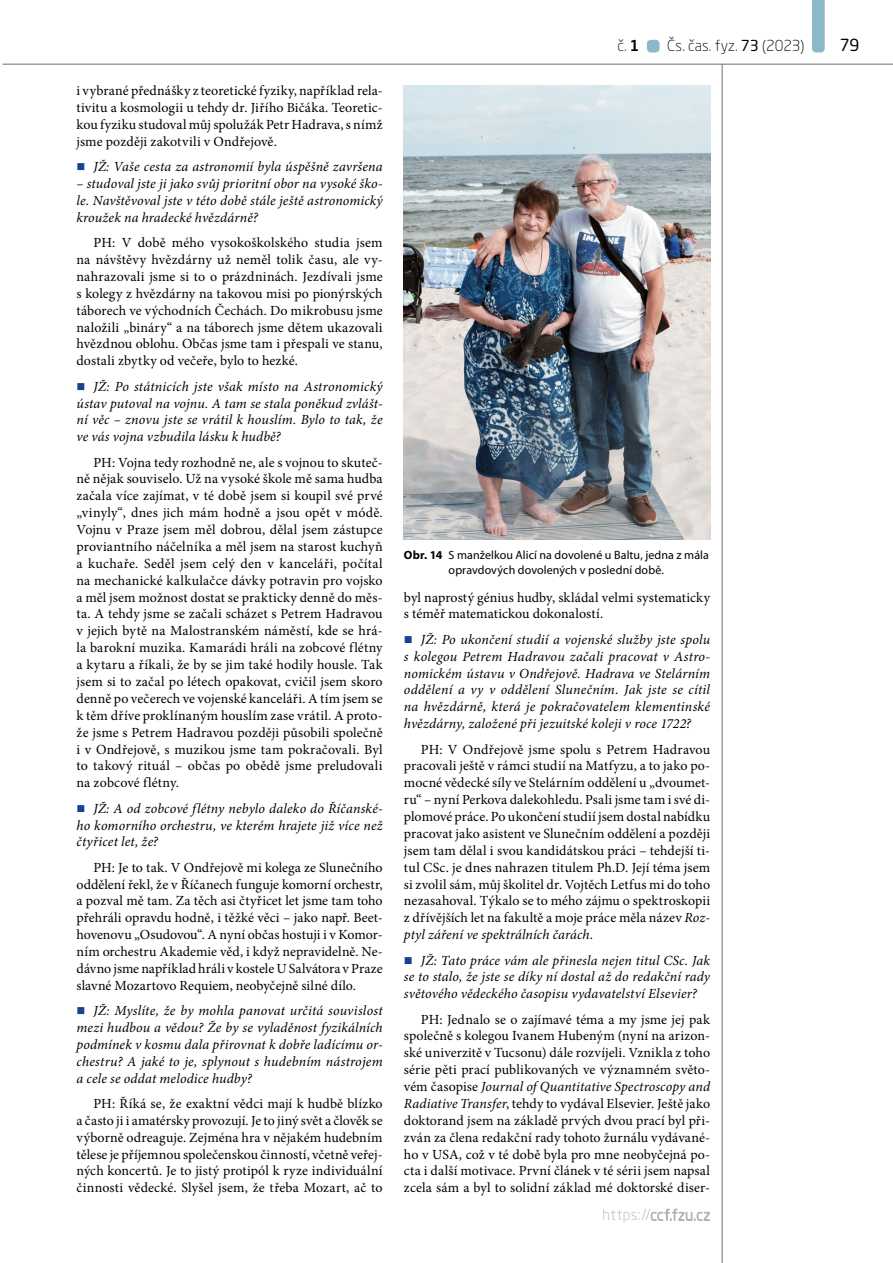
<style>
.page{position:relative;width:893px;height:1263px;background:#fff}
.page>*{position:absolute;margin:0;border:0;box-sizing:border-box;transform-origin:0 0}
.t1{font:16.5px "Neo Sans Pro";color:#000}
.t2{font:300 15px "Neo Sans Pro";letter-spacing:.005em;color:#000}
.normální{font:13.95px/17px "Minion Pro";letter-spacing:.01em;color:#000;text-align:justify}
.t3{font:italic 13.95px/16.8px "Minion Pro";letter-spacing:.01em;color:#000;text-align:justify}
.obr-popisek2{font:12px/15px "Myriad Pro";letter-spacing:.005em;color:#000;text-align:center}
.s1{font-weight:500}
.s2{font-weight:400}
.s3{font-weight:700}
.s4{font-style:italic}
</style>
<div class="page">
<hr style="left:722px;top:65px;width:1px;height:1198px;background:#706f6f">
<hr style="left:3px;top:64px;width:890px;height:1px;background:#706f6f">
<svg style="left:651px;top:1208px;width:59px;height:13px"></svg>
<div style="left:647px;top:40px;width:13px;height:13px;background:#8cb9c7;border-radius:4px"></div>
<svg style="left:812px;top:0;width:13px;height:53px"></svg>
<img style="left:404px;top:85px;width:306px;height:455px">
<p class="normální" style="left:77px;top:82px;width:308px">i vybrané přednášky z teoretické fyziky, například rela&shy;tivitu a kosmologii u tehdy dr. Jiřího Bičáka. Teoretic&shy;kou fyziku studoval můj spolužák Petr Hadrava, s nímž jsme později zakotvili v Ondřejově.</p>
<p class="t3" style="left:94px;top:158px;width:291px">JŽ: Vaše cesta za astronomií byla úspěšně završena</p>
<p class="t3" style="left:77px;top:175px;width:308px">– studoval jste ji jako svůj prioritní obor na vysoké ško&shy;le. Navštěvoval jste v této době stále ještě astronomický kroužek na hradecké hvězdárně?</p>
<p class="normální" style="left:77px;top:234px;width:308px;text-indent:17px">PH: V době mého vysokoškolského studia jsem na návštěvy hvězdárny už neměl tolik času, ale vy&shy;nahrazovali jsme si to o prázdninách. Jezdívali jsme s kolegy z hvězdárny na takovou misi po pionýrských táborech ve východních Čechách. Do mikrobusu jsme naložili „bináry“ a na táborech jsme dětem ukazovali hvězdnou oblohu. Občas jsme tam i přespali ve stanu, dostali zbytky od večeře, bylo to hezké.</p>
<p class="t3" style="left:77px;top:378px;width:308px;text-indent:17px">JŽ: Po státnicích jste však místo na Astronomický ústav putoval na vojnu. A tam se stala poněkud zvlášt&shy;ní věc – znovu jste se vrátil k houslím. Bylo to tak, že ve vás vojna vzbudila lásku k hudbě?</p>
<p class="normální" style="left:77px;top:454px;width:308px;text-indent:17px">PH: Vojna tedy rozhodně ne, ale s vojnou to skuteč&shy;ně nějak souviselo. Už na vysoké škole mě sama hudba začala více zajímat, v té době jsem si koupil své prvé „vinyly“, dnes jich mám hodně a jsou opět v módě.<br>Vojnu v Praze jsem měl dobrou, dělal jsem zástupce proviantního náčelníka a měl jsem na starost kuchyň a kuchaře. Seděl jsem celý den v kanceláři, počítal na mechanické kalkulačce dávky potravin pro vojsko a měl jsem možnost dostat se prakticky denně do měs&shy;ta. A tehdy jsme se začali scházet s Petrem Hadravou v jejich bytě na Malostranském náměstí, kde se hrá&shy;la barokní muzika. Kamarádi hráli na zobcové flétny a kytaru a říkali, že by se jim také hodily housle. Tak jsem si to začal po létech opakovat, cvičil jsem skoro denně po večerech ve vojenské kanceláři. A tím jsem se k těm dříve proklínaným houslím zase vrátil. A proto&shy;že jsme s Petrem Hadravou později působili společně i v Ondřejově, s muzikou jsme tam pokračovali. Byl to takový rituál – občas po obědě jsme preludovali na zobcové flétny.</p>
<p class="t3" style="left:77px;top:800px;width:308px;text-indent:17px">JŽ: A od zobcové flétny nebylo daleko do Říčanské&shy;ho komorního orchestru, ve kterém hrajete již více než čtyřicet let, že?</p>
<p class="normální" style="left:77px;top:859px;width:308px;text-indent:17px">PH: Je to tak. V Ondřejově mi kolega ze Slunečního oddělení řekl, že v Říčanech funguje komorní orchestr, a pozval mě tam. Za těch asi čtyřicet let jsme tam toho přehráli opravdu hodně, i těžké věci – jako např. Beet&shy;hovenovu „Osudovou“. A nyní občas hostuji i v Komor&shy;ním orchestru Akademie věd, i když nepravidelně. Ne&shy;dávno jsme například hráli v kostele U Salvátora v Praze slavné Mozartovo Requiem, neobyčejně silné dílo.</p>
<p class="t3" style="left:77px;top:1002px;width:308px;text-indent:17px">JŽ: Myslíte, že by mohla panovat určitá souvislost mezi hudbou a vědou? Že by se vyladěnost fyzikálních podmínek v kosmu dala přirovnat k dobře ladícímu or&shy;chestru? A jaké to je, splynout s hudebním nástrojem a cele se oddat melodice hudby?</p>
<p class="normální" style="left:77px;top:1095px;width:308px;text-indent:17px">PH: Říká se, že exaktní vědci mají k hudbě blízko a často ji i amatérsky provozují. Je to jiný svět a člověk se výborně odreaguje. Zejména hra v nějakém hudebním tělese je příjemnou společenskou činností, včetně veřej&shy;ných koncertů. Je to jistý protipól k ryze individuální činnosti vědecké. Slyšel jsem, že třeba Mozart, ač to</p>
<p class="t2" style="left:617px;top:37px;width:23px">č. <span class="s1">1</span></p>
<p class="t2" style="left:667px;top:37px;width:139px">Čs. čas. fyz. <span class="s2">73</span> (2023)</p>
<p class="t1" style="left:840px;top:35px;width:21px">79</p>
<p class="obr-popisek2" style="left:404px;top:547px;width:306px"><span class="s3">Obr. 14</span> S manželkou Alicí na dovolené u Baltu, jedna z mála opravdových dovolených v poslední době.</p>
<p class="normální" style="left:404px;top:589px;width:308px">byl naprostý génius hudby, skládal velmi systematicky s téměř matematickou dokonalostí.</p>
<p class="t3" style="left:404px;top:631px;width:308px;text-indent:17px">JŽ: Po ukončení studií a vojenské služby jste spolu s kolegou Petrem Hadravou začali pracovat v Astro&shy;nomickém ústavu v Ondřejově. Hadrava ve Stelárním oddělení a vy v oddělení Slunečním. Jak jste se cítil na hvězdárně, která je pokračovatelem klementinské hvězdárny, založené při jezuitské koleji v roce 1722?</p>
<p class="normální" style="left:404px;top:741px;width:308px;text-indent:17px">PH: V Ondřejově jsme spolu s Petrem Hadravou pracovali ještě v rámci studií na Matfyzu, a to jako po&shy;mocné vědecké síly ve Stelárním oddělení u „dvoumet&shy;ru“ – nyní Perkova dalekohledu. Psali jsme tam i své di&shy;plomové práce. Po ukončení studií jsem dostal nabídku pracovat jako asistent ve Slunečním oddělení a později jsem tam dělal i svou kandidátskou práci – tehdejší ti&shy;tul CSc. je dnes nahrazen titulem Ph.D. Její téma jsem si zvolil sám, můj školitel dr. Vojtěch Letfus mi do toho nezasahoval. Týkalo se to mého zájmu o spektroskopii z dřívějších let na fakultě a moje práce měla název <span class="s4">Roz&shy;ptyl záření ve spektrálních čarách</span>.</p>
<p class="t3" style="left:404px;top:952px;width:308px;text-indent:17px">JŽ: Tato práce vám ale přinesla nejen titul CSc. Jak se to stalo, že jste se díky ní dostal až do redakční rady světového vědeckého časopisu vydavatelství Elsevier?</p>
<p class="normální" style="left:404px;top:1011px;width:308px;text-indent:17px">PH: Jednalo se o zajímavé téma a my jsme jej pak společně s kolegou Ivanem Hubeným (nyní na arizon&shy;ské univerzitě v Tucsonu) dále rozvíjeli. Vznikla z toho série pěti prací publikovaných ve významném světo&shy;vém časopise <span class="s4">Journal of Quantitative Spectroscopy and Radiative Transfer</span>, tehdy to vydával Elsevier. Ještě jako doktorand jsem na základě prvých dvou prací byl při&shy;zván za člena redakční rady tohoto žurnálu vydávané&shy;ho v USA, což v té době byla pro mne neobyčejná po&shy;cta i další motivace. První článek v té sérii jsem napsal zcela sám a byl to solidní základ mé doktorské diser-</p>
</div>
